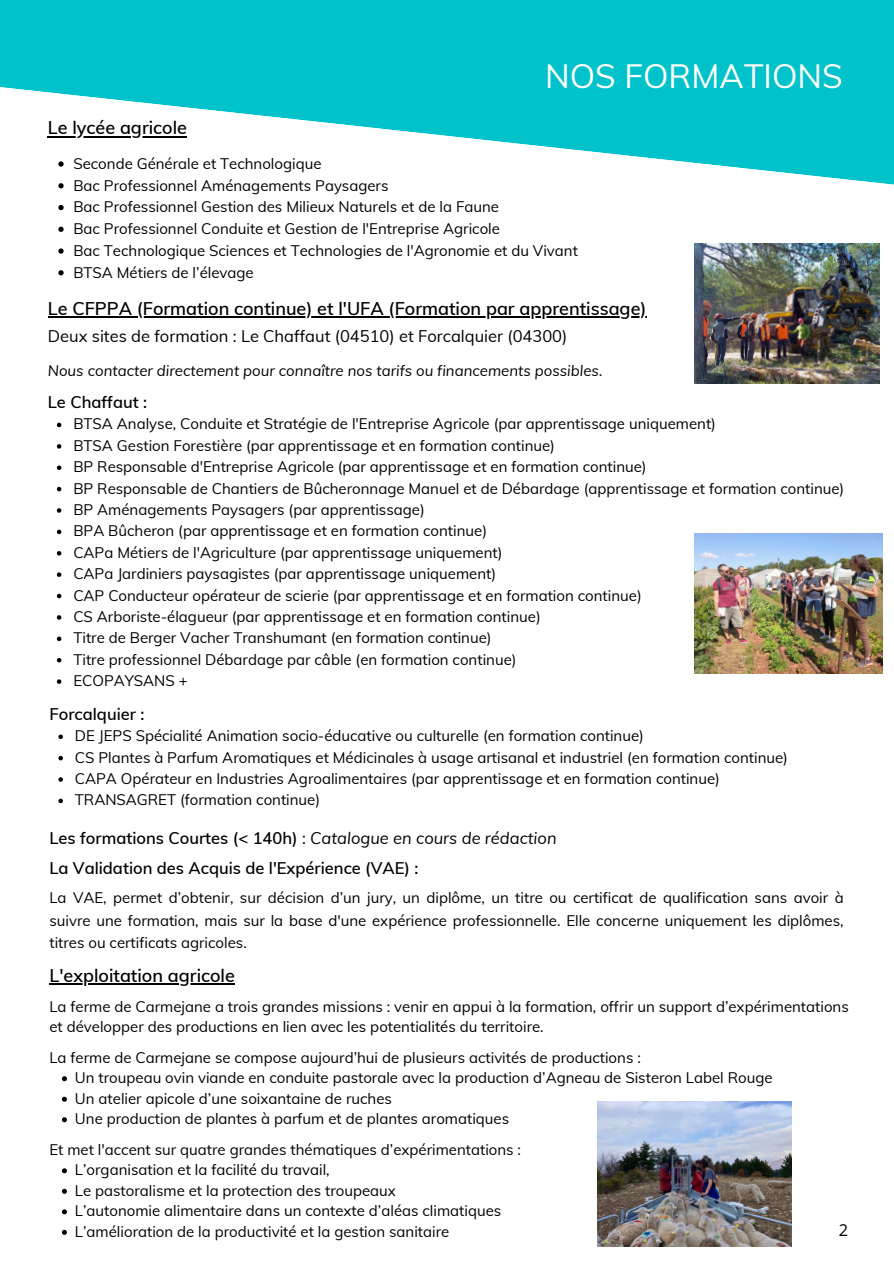
<style>
.page{position:relative;width:894px;height:1264px;background:#fff}
.page>*{position:absolute;margin:0;border:0;box-sizing:border-box;transform-origin:0 0}
.t1{font:33px "Muli";color:#fff}
.t2{font:600 18px "Muli";color:#000}
.t3{font:600 16.5px "Muli";color:#000}
.t4{font:16.5px "Muli";color:#000}
.t5{font:16.5px "Open Sans";color:#000}
.t6{font:15px/22.5px "Muli";color:#000}
.t7{font:italic 15px "Muli";color:#000}
.s1{font-weight:400}
.s2{font-weight:400;font-style:italic}
</style>
<div class="page">
<svg style="left:0;top:0;width:893px;height:189px;fill:#00c2cb"></svg>
<hr style="left:48px;top:316px;width:598px;height:2px;background:#000">
<hr style="left:48px;top:136px;width:139px;height:1px;background:#000">
<svg style="left:58px;top:161px;width:6px;height:6px"></svg>
<svg style="left:58px;top:183px;width:6px;height:5px"></svg>
<svg style="left:58px;top:205px;width:6px;height:5px"></svg>
<svg style="left:58px;top:227px;width:6px;height:5px"></svg>
<svg style="left:58px;top:248px;width:6px;height:6px"></svg>
<svg style="left:58px;top:270px;width:6px;height:5px"></svg>
<img style="left:694px;top:244px;width:185px;height:139px">
<img style="left:597px;top:1101px;width:193px;height:145px">
<img style="left:694px;top:533px;width:187px;height:141px">
<hr style="left:49px;top:983px;width:186px;height:1px;background:#000">
<svg style="left:62px;top:1076px;width:5px;height:5px"></svg>
<svg style="left:62px;top:1096px;width:5px;height:5px"></svg>
<svg style="left:62px;top:1117px;width:5px;height:5px"></svg>
<svg style="left:62px;top:1168px;width:5px;height:5px"></svg>
<svg style="left:62px;top:1188px;width:5px;height:5px"></svg>
<svg style="left:62px;top:1209px;width:5px;height:5px"></svg>
<svg style="left:62px;top:1229px;width:5px;height:5px"></svg>
<svg style="left:57px;top:423px;width:4px;height:4px"></svg>
<svg style="left:57px;top:444px;width:4px;height:4px"></svg>
<svg style="left:57px;top:465px;width:4px;height:5px"></svg>
<svg style="left:57px;top:487px;width:4px;height:4px"></svg>
<svg style="left:57px;top:508px;width:4px;height:5px"></svg>
<svg style="left:57px;top:529px;width:4px;height:5px"></svg>
<svg style="left:57px;top:551px;width:4px;height:4px"></svg>
<svg style="left:57px;top:572px;width:4px;height:5px"></svg>
<svg style="left:57px;top:594px;width:4px;height:4px"></svg>
<svg style="left:57px;top:615px;width:4px;height:4px"></svg>
<svg style="left:57px;top:636px;width:4px;height:5px"></svg>
<svg style="left:57px;top:658px;width:4px;height:4px"></svg>
<svg style="left:57px;top:679px;width:4px;height:5px"></svg>
<svg style="left:58px;top:734px;width:5px;height:5px"></svg>
<svg style="left:58px;top:756px;width:5px;height:4px"></svg>
<svg style="left:58px;top:777px;width:5px;height:4px"></svg>
<svg style="left:58px;top:798px;width:5px;height:5px"></svg>
<p class="t1" style="left:545px;top:55px;width:299px">NOS FORMATIONS</p>
<p class="t2" style="left:48px;top:116px;width:140px">Le lycée agricole</p>
<p class="t6" style="left:73px;top:152px;width:249px">Seconde Générale et Technologique</p>
<p class="t6" style="left:73px;top:174px;width:316px">Bac Professionnel Aménagements Paysagers</p>
<p class="t6" style="left:73px;top:195px;width:427px">Bac Professionnel Gestion des Milieux Naturels et de la Faune</p>
<p class="t6" style="left:73px;top:217px;width:428px">Bac Professionnel Conduite et Gestion de l'Entreprise Agricole</p>
<p class="t6" style="left:73px;top:239px;width:506px">Bac Technologique Sciences et Technologies de l'Agronomie et du Vivant</p>
<p class="t6" style="left:73px;top:261px;width:182px">BTSA Métiers de l’élevage</p>
<h1 class="t2" style="left:48px;top:297px;width:600px">Le CFPPA (Formation continue) et l'UFA (Formation par apprentissage)</h1>
<h2 class="t4" style="left:48px;top:325px;width:521px">Deux sites de formation : Le Chaffaut (04510) et Forcalquier (04300)</h2>
<p class="t7" style="left:48px;top:360px;width:556px">Nous contacter directement pour connaître nos tarifs ou financements possibles.</p>
<p class="t3" style="left:48px;top:391px;width:101px">Le Chaffaut :</p>
<p class="t6" style="left:73px;top:412px;width:644px">BTSA Analyse, Conduite et Stratégie de l'Entreprise Agricole (par apprentissage uniquement)</p>
<p class="t6" style="left:73px;top:434px;width:483px">BTSA Gestion Forestière (par apprentissage et en formation continue)</p>
<p class="t6" style="left:73px;top:455px;width:574px">BP Responsable d'Entreprise Agricole (par apprentissage et en formation continue)</p>
<p class="t6" style="left:73px;top:476px;width:772px">BP Responsable de Chantiers de Bûcheronnage Manuel et de Débardage (apprentissage et formation continue)</p>
<p class="t6" style="left:73px;top:498px;width:353px">BP Aménagements Paysagers (par apprentissage)</p>
<h2 class="t6" style="left:73px;top:519px;width:415px">BPA Bûcheron (par apprentissage et en formation continue)</h2>
<p class="t6" style="left:73px;top:541px;width:430px">CAPa Métiers de l'Agriculture (par apprentissage uniquement)</p>
<p class="t6" style="left:73px;top:562px;width:424px">CAPa Jardiniers paysagistes (par apprentissage uniquement)</p>
<p class="t6" style="left:73px;top:583px;width:569px">CAP Conducteur opérateur de scierie (par apprentissage et en formation continue)</p>
<p class="t6" style="left:73px;top:605px;width:469px">CS Arboriste-élagueur (par apprentissage et en formation continue)</p>
<h3 class="t6" style="left:73px;top:626px;width:419px">Titre de Berger Vacher Transhumant (en formation continue)</h3>
<h2 class="t6" style="left:73px;top:647px;width:444px">Titre professionnel Débardage par câble (en formation continue)</h2>
<p class="t6" style="left:73px;top:669px;width:116px">ECOPAYSANS +</p>
<h2 class="t3" style="left:49px;top:703px;width:96px">Forcalquier :</h2>
<p class="t6" style="left:75px;top:724px;width:570px">DE JEPS Spécialité Animation socio-éducative ou culturelle (en formation continue)</p>
<p class="t6" style="left:75px;top:745px;width:714px">CS Plantes à Parfum Aromatiques et Médicinales à usage artisanal et industriel (en formation continue)</p>
<p class="t6" style="left:75px;top:767px;width:646px">CAPA Opérateur en Industries Agroalimentaires (par apprentissage et en formation continue)</p>
<p class="t6" style="left:75px;top:788px;width:247px">TRANSAGRET (formation continue)</p>
<p class="t3" style="left:49px;top:827px;width:508px">Les formations Courtes (&lt; 140h) <span class="s1">:</span> <span class="s2">Catalogue en cours de rédaction</span></p>
<p class="t3" style="left:49px;top:857px;width:370px">La Validation des Acquis de l'Expérience (VAE) :</p>
<p class="t6" style="left:49px;top:886px;width:795px;text-align:justify">La VAE, permet d’obtenir, sur décision d’un jury, un diplôme, un titre ou certificat de qualification sans avoir à suivre une formation, mais sur la base d'une expérience professionnelle. Elle concerne uniquement les diplômes, titres ou certificats agricoles.</p>
<h3 class="t2" style="left:49px;top:964px;width:187px">L'exploitation agricole</h3>
<p class="t6" style="left:49px;top:995px;width:800px;line-height:20.5px">La ferme de Carmejane a trois grandes missions : venir en appui à la formation, offrir un support d’expérimentations et développer des productions en lien avec les potentialités du territoire.</p>
<h2 class="t6" style="left:49px;top:1045px;width:592px">La ferme de Carmejane se compose aujourd’hui de plusieurs activités de productions :</h2>
<p class="t6" style="left:75px;top:1066px;width:699px">Un troupeau ovin viande en conduite pastorale avec la production d’Agneau de Sisteron Label Rouge</p>
<p class="t6" style="left:75px;top:1086px;width:318px">Un atelier apicole d’une soixantaine de ruches</p>
<p class="t6" style="left:75px;top:1107px;width:435px">Une production de plantes à parfum et de plantes aromatiques</p>
<p class="t6" style="left:49px;top:1137px;width:473px">Et met l'accent sur quatre grandes thématiques d’expérimentations :</p>
<p class="t6" style="left:75px;top:1158px;width:256px">L’organisation et la facilité du travail,</p>
<p class="t6" style="left:75px;top:1178px;width:322px">Le pastoralisme et la protection des troupeaux</p>
<p class="t6" style="left:75px;top:1199px;width:428px">L’autonomie alimentaire dans un contexte d’aléas climatiques</p>
<p class="t6" style="left:75px;top:1219px;width:376px">L’amélioration de la productivité et la gestion sanitaire</p>
<h2 class="t5" style="left:838px;top:1218px;width:11px">2</h2>
</div>
